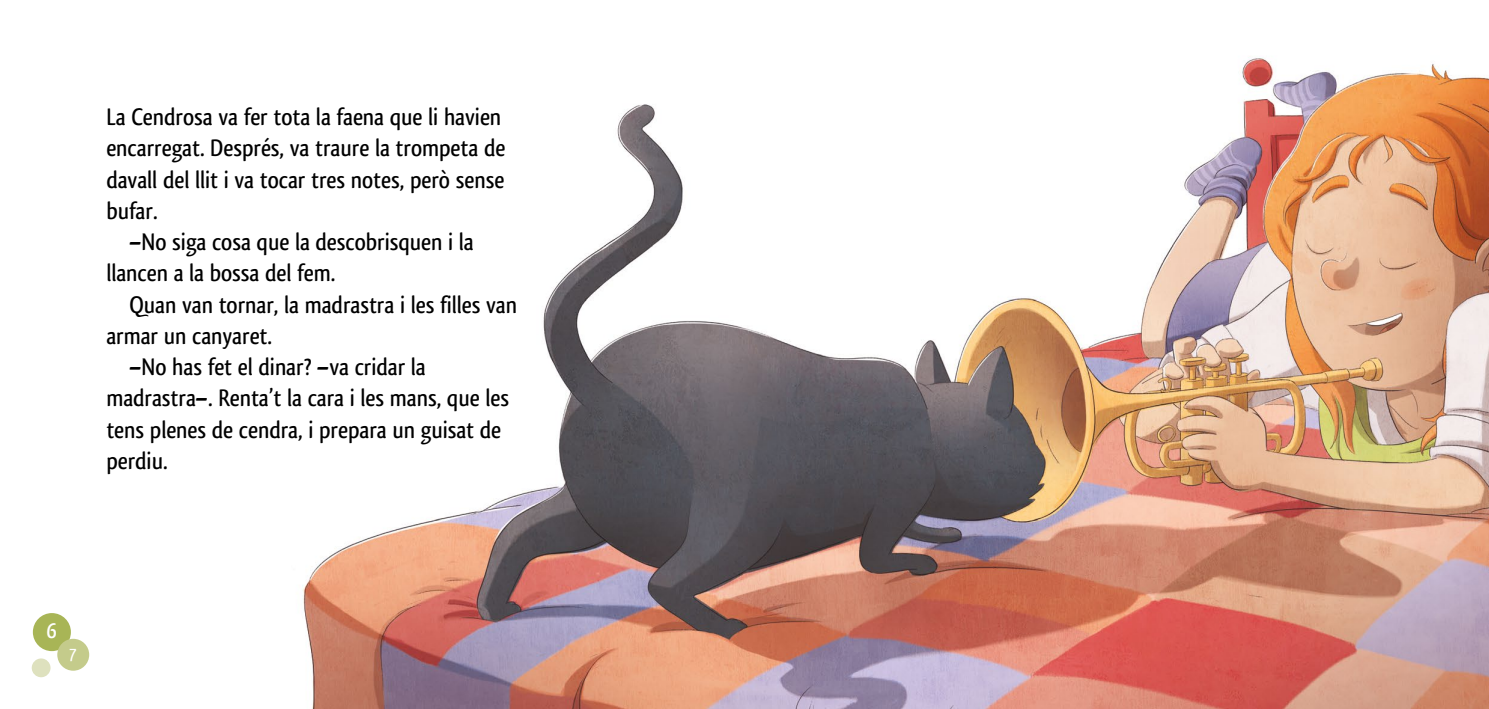
<style>
.page{position:relative;width:1489px;height:709px;background:#fff}
.page>*{position:absolute;margin:0;border:0;box-sizing:border-box;transform-origin:0 0}
.t1{font:500 25px/31.2px "Qlassik";color:#000}
.t2{font:700 22.38px "Qlassik";color:#fff}
.t3{font:18.75px "PF Muse";color:#fff}
</style>
<div class="page">
<img style="left:31px;top:57px;width:1457px;height:652px">
<div style="left:33px;top:613px;width:38px;height:38px;background:#a8b556;border-radius:50%"></div>
<div style="left:57px;top:639px;width:32px;height:31px;background:#c4cb8b;border-radius:50%"></div>
<div style="left:32px;top:658px;width:19px;height:19px;background:#dee1be;border-radius:50%"></div>
<p class="t1" style="left:106px;top:101px;width:400px">La Cendrosa va fer tota la faena que li havien encarregat. Després, va traure la trompeta de davall del llit i va tocar tres notes, però sense bufar.</p>
<p class="t1" style="left:106px;top:226px;width:369px;text-indent:23px">–No siga cosa que la descobrisquen i la llancen a la bossa del fem.</p>
<p class="t1" style="left:129px;top:289px;width:389px">Quan van tornar, la madrastra i les filles van</p>
<p class="t1" style="left:106px;top:320px;width:167px">armar un canyaret.</p>
<p class="t1" style="left:129px;top:351px;width:298px">–No has fet el dinar? –va cridar la</p>
<p class="t1" style="left:106px;top:382px;width:404px">madrastra–. Renta’t la cara i les mans, que les</p>
<p class="t1" style="left:106px;top:414px;width:396px">tens plenes de cendra, i prepara un guisat de</p>
<p class="t1" style="left:106px;top:445px;width:63px">perdiu.</p>
<p class="t2" style="left:47px;top:617px;width:12px">6</p>
<p class="t3" style="left:69px;top:640px;width:10px">7</p>
</div>
